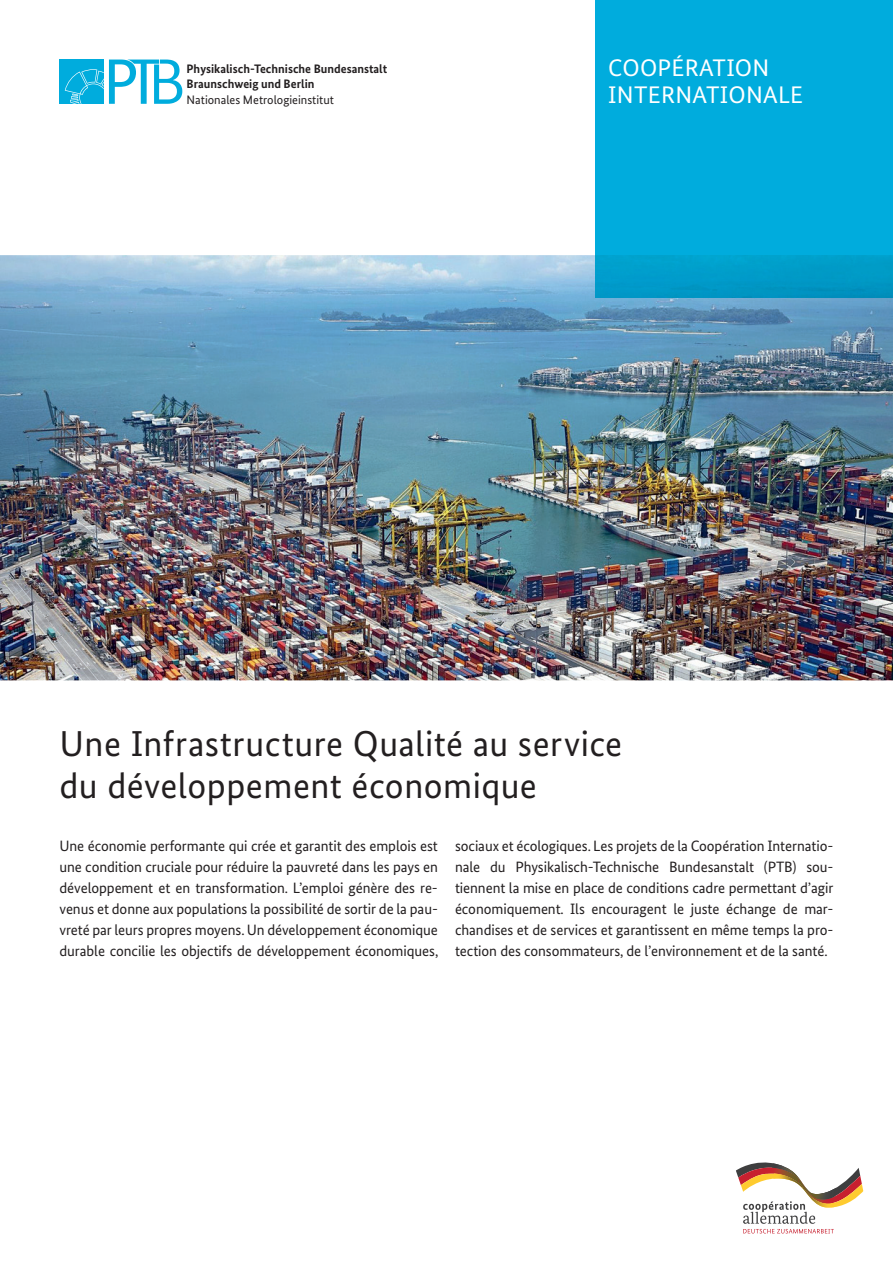
<style>
.page{position:relative;width:893px;height:1263px;background:#fff}
.page>*{position:absolute;margin:0;border:0;box-sizing:border-box;transform-origin:0 0}
.t1{font:36px/42px "Bundes Sans";letter-spacing:.015em;color:#231f20}
.t2{font:24px/27px "Bundes Sans";letter-spacing:.01em;color:#fff}
.t3{font:15px/21px "Bundes Sans";letter-spacing:-.005em;color:#231f20;text-align:justify}
.t4{font:700 12.3px/15.5px "Bundes Sans";color:#231f20}
.t5{font:12.3px "Bundes Sans";color:#231f20}
</style>
<div class="page">
<img style="left:0;top:255px;width:893px;height:425px">
<svg style="left:736px;top:1162px;width:127px;height:71px"></svg>
<div style="left:595px;top:0;width:298px;height:255px;background:#00acdd"></div>
<img style="left:595px;top:255px;width:298px;height:43px">
<div style="left:60px;top:60px;width:44px;height:44px;background:#00acdd"></div>
<svg style="left:65px;top:60px;width:117px;height:44px"></svg>
<p class="t4" style="left:187px;top:61px;width:202px">Physikalisch-Technische Bundesanstalt<br>Braunschweig und Berlin</p>
<p class="t5" style="left:187px;top:92px;width:149px">Nationales Metrologieinstitut</p>
<h2 class="t2" style="left:608px;top:54px;width:196px">COOPÉRATION<br>INTERNATIONALE</h2>
<h1 class="t1" style="left:60px;top:722px;width:564px">Une Infrastructure Qualité au service du développement économique</h1>
<p class="t3" style="left:60px;top:835px;width:380px">Une économie performante qui crée et garantit des emplois est une condition cruciale pour réduire la pauvreté dans les pays en développement et en transformation. L’emploi génère des re&shy;venus et donne aux populations la possibilité de sortir de la pau&shy;vreté par leurs propres moyens. Un développement économique durable concilie les objectifs de développement économiques,</p>
<p class="t3" style="left:455px;top:835px;width:380px">sociaux et écologiques. Les projets de la Coopération Internatio&shy;nale du Physikalisch-Technische Bundesanstalt (PTB) sou&shy;tiennent la mise en place de conditions cadre permettant d’agir économiquement. Ils encouragent le juste échange de mar&shy;chandises et de services et garantissent en même temps la pro&shy;tection des consommateurs, de l’environnement et de la santé.</p>
</div>
